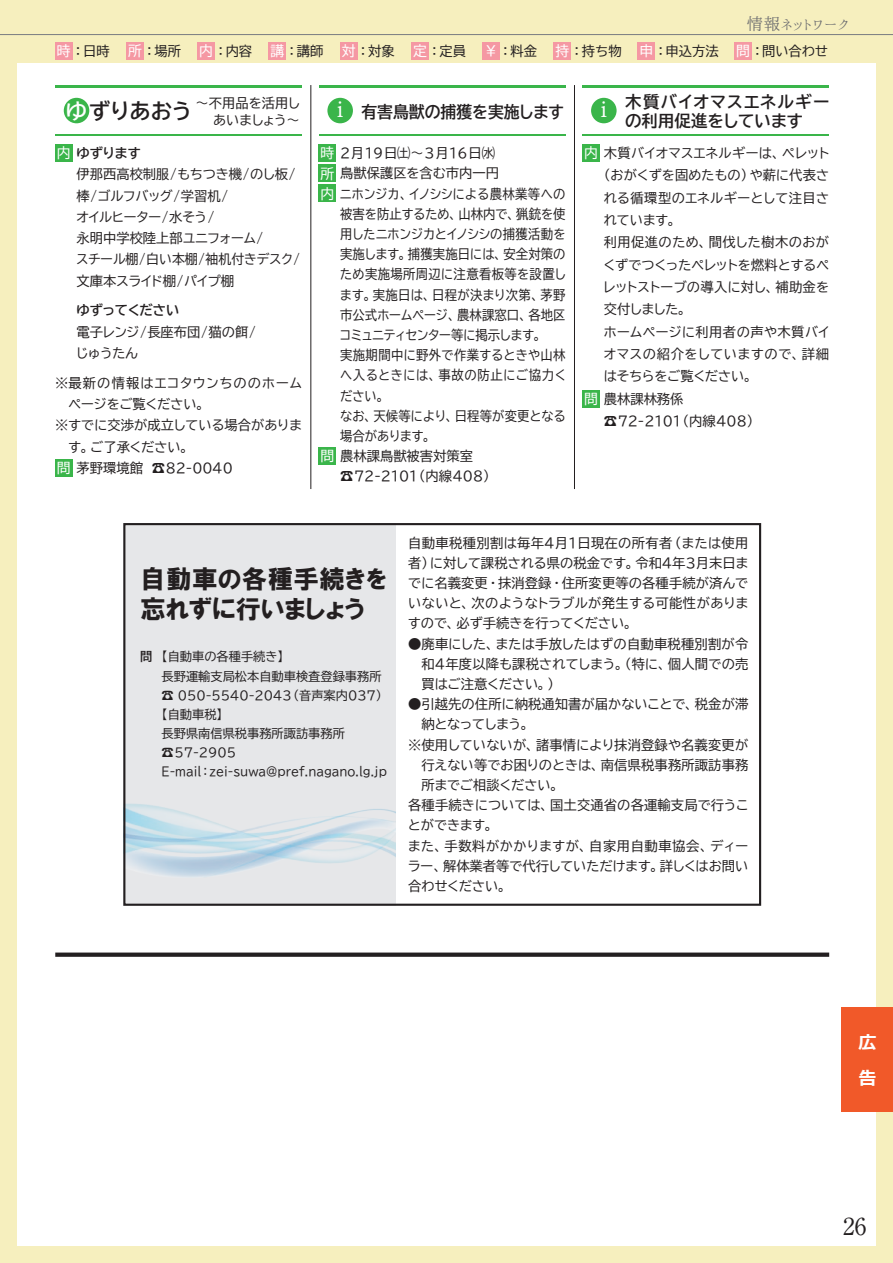
<style>
.page{position:relative;width:893px;height:1263px;background:#f6efbe}
.page>*{position:absolute;margin:0;border:0;box-sizing:border-box;transform-origin:0 0}
.t1{font:26.55px "Adobe Devanagari";color:#fff}
.t2{font:25.5px/30.8px "HGP Soei Kakugothic UB";letter-spacing:.005em;color:#231f20}
.t3{font:23.4px "Ryumin Pr 6 N";color:#231f20}
.t4{font:21.3px "BIZ UDP Gothic Bold";color:#231f20}
.t5{font:700 18px/36.2px "Meiryo";color:#fff}
.t6{font:16.95px "Honoka Mincho";letter-spacing:-.125em;color:#6c6d70}
.t7{font:16.5px "BIZ UDP Gothic Bold";color:#231f20;scale:.96 1}
.t8{font:16.5px "BIZ UDP Gothic Bold";letter-spacing:.085em;color:#231f20}
.t9{font:16.5px "BIZ UDP Gothic Bold";color:#231f20}
.t10{font:13.35px/21.3px "BIZ UDP Gothic";letter-spacing:.01em;color:#231f20}
.t11{font:13.35px "BIZ UDP Gothic";letter-spacing:.01em;color:#231f20;scale:.93 1}
.t12{font:13.35px "BIZ UDP Gothic";letter-spacing:.03em;color:#231f20;scale:.93 1}
.t13{font:13.35px "BIZ UD Gothic";color:#231f20}
.t14{font:13.35px "BIZ UDP Gothic";letter-spacing:.03em;color:#231f20}
.t15{font:13.35px "BIZ UDP Gothic";letter-spacing:.035em;color:#231f20}
.t16{font:13.35px "BIZ UDP Gothic";letter-spacing:.05em;color:#231f20}
.t17{font:13.35px "BIZ UDP Gothic";letter-spacing:.04em;color:#231f20}
.t18{font:13.35px "BIZ UDP Gothic";letter-spacing:.08em;color:#231f20}
.t19{font:13.35px "BIZ UDP Gothic";letter-spacing:.055em;color:#231f20;scale:.93 1}
.t20{font:13.35px "BIZ UDP Gothic Bold";color:#231f20}
.t21{font:12.15px/19.2px "BIZ UDP Gothic";color:#231f20}
.t22{font:12.15px "BIZ UDP Gothic Bold";color:#231f20}
.s1{font-size:13.8px;color:#fff}
.s2{color:#fff}
.s3{font-family:"BIZ UD Gothic";font-size:13.8px;color:#fff}
</style>
<div class="page">
<div style="left:17px;top:64px;width:859px;height:1182px;background:#fff"></div>
<hr style="left:0;top:34px;width:893px;height:1px;background:#808285">
<div style="left:842px;top:1008px;width:51px;height:104px;background:#f15929"></div>
<div style="left:55px;top:952px;width:774px;height:5px;background:#231f20"></div>
<div style="left:55px;top:145px;width:17px;height:17px;background:#3ab54a"></div>
<div style="left:55px;top:459px;width:17px;height:17px;background:#3ab54a"></div>
<div style="left:64px;top:98px;width:25px;height:25px;background:#3ab54a;border-radius:50%"></div>
<hr style="left:55px;top:85px;width:247px;height:3px;background:#3ab54a">
<hr style="left:55px;top:135px;width:247px;height:1px;background:#3ab54a">
<hr style="left:310px;top:85px;width:1px;height:404px;background:#231f20">
<hr style="left:574px;top:85px;width:1px;height:404px;background:#231f20">
<div style="left:55px;top:43px;width:17px;height:17px;background:#f598a3"></div>
<div style="left:126px;top:43px;width:18px;height:17px;background:#f598a3"></div>
<div style="left:198px;top:43px;width:17px;height:17px;background:#f598a3"></div>
<div style="left:269px;top:43px;width:17px;height:17px;background:#f598a3"></div>
<div style="left:340px;top:43px;width:17px;height:17px;background:#f598a3"></div>
<div style="left:411px;top:43px;width:17px;height:17px;background:#f598a3"></div>
<div style="left:483px;top:43px;width:17px;height:17px;background:#f598a3"></div>
<div style="left:554px;top:43px;width:17px;height:17px;background:#f598a3"></div>
<div style="left:638px;top:43px;width:17px;height:17px;background:#f598a3"></div>
<div style="left:735px;top:43px;width:17px;height:17px;background:#f598a3"></div>
<div style="left:583px;top:145px;width:17px;height:17px;background:#3ab54a"></div>
<div style="left:583px;top:390px;width:17px;height:17px;background:#3ab54a"></div>
<div style="left:319px;top:145px;width:17px;height:17px;background:#3ab54a"></div>
<div style="left:319px;top:165px;width:17px;height:17px;background:#3ab54a"></div>
<div style="left:319px;top:185px;width:17px;height:17px;background:#3ab54a"></div>
<div style="left:319px;top:448px;width:17px;height:17px;background:#3ab54a"></div>
<div style="left:591px;top:98px;width:26px;height:25px;background:#3ab54a;border-radius:50%"></div>
<hr style="left:583px;top:85px;width:246px;height:3px;background:#3ab54a">
<hr style="left:583px;top:135px;width:246px;height:1px;background:#3ab54a">
<div style="left:327px;top:98px;width:26px;height:25px;background:#3ab54a;border-radius:50%"></div>
<hr style="left:319px;top:85px;width:247px;height:3px;background:#3ab54a">
<hr style="left:319px;top:135px;width:247px;height:1px;background:#3ab54a">
<div style="left:123px;top:523px;width:272px;height:383px;background:#e6e7e9"></div>
<img style="left:126px;top:804px;width:269px;height:73px">
<div style="left:123px;top:523px;width:638px;height:383px;border:2px solid #231f20"></div>
<p class="t6" style="left:746px;top:14px;width:105px">情報ネットワーク</p>
<p class="t13" style="left:57px;top:44px;width:54px"><span class="s1">時</span>：日時</p>
<p class="t13" style="left:128px;top:44px;width:54px"><span class="s1">所</span>：場所</p>
<p class="t13" style="left:199px;top:44px;width:54px"><span class="s1">内</span>：内容</p>
<p class="t13" style="left:271px;top:44px;width:54px"><span class="s1">講</span>：講師</p>
<p class="t13" style="left:342px;top:44px;width:54px"><span class="s1">対</span>：対象</p>
<p class="t13" style="left:413px;top:44px;width:54px"><span class="s1">定</span>：定員</p>
<p class="t13" style="left:484px;top:44px;width:54px"><span class="s1">￥</span>：料金</p>
<p class="t13" style="left:555px;top:44px;width:68px"><span class="s1">持</span>：持ち物</p>
<p class="t13" style="left:639px;top:44px;width:81px"><span class="s1">申</span>：申込方法</p>
<p class="t13" style="left:736px;top:44px;width:93px"><span class="s1">問</span>：問い合わせ</p>
<p class="t10" style="left:196px;top:92px;width:106px">～不用品を活用し</p>
<h3 class="t4" style="left:66px;top:101px;width:127px"><span class="s2">ゆ</span>ずりあおう</h3>
<p class="t10" style="left:196px;top:109px;width:106px">　　あいましょう~</p>
<h1 class="t1" style="left:337px;top:94px;width:8px">i</h1>
<p class="t7" style="left:361px;top:103px;width:212px">有害鳥獣の捕獲を実施します</p>
<h1 class="t1" style="left:601px;top:94px;width:8px">i</h1>
<p class="t8" style="left:625px;top:93px;width:206px">木質バイオマスエネルギー</p>
<p class="t9" style="left:625px;top:113px;width:179px">の利用促進をしています</p>
<p class="t20" style="left:57px;top:146px;width:85px"><span class="s3">内</span>ゆずります</p>
<p class="t10" style="left:77px;top:164px;width:225px">伊那西高校制服/もちつき機/のし板/棒/ゴルフバッグ/学習机/<br>オイルヒーター/水そう/<br>永明中学校陸上部ユニフォーム/<br>スチール棚/白い本棚/袖机付きデスク/文庫本スライド棚/パイプ棚</p>
<p class="t20" style="left:77px;top:304px;width:104px">ゆずってください</p>
<p class="t10" style="left:77px;top:321px;width:181px">電子レンジ/長座布団/猫の餌/じゅうたん</p>
<p class="t18" style="left:55px;top:376px;width:248px">※最新の情報はエコタウンちののホーム</p>
<p class="t10" style="left:69px;top:393px;width:137px">ページをご覧ください。</p>
<p class="t10" style="left:55px;top:415px;width:248px">※すでに交渉が成立している場合がありま</p>
<p class="t10" style="left:69px;top:436px;width:121px">す。ご了承ください。</p>
<p class="t10" style="left:152px;top:457px;width:82px">☎82-0040</p>
<p class="t10" style="left:57px;top:457px;width:88px"><span class="s3">問</span>茅野環境館</p>
<p class="t16" style="left:320px;top:146px;width:176px"><span class="s3">時</span> 2月19日㈯～3月16日㈬</p>
<p class="t10" style="left:320px;top:163px;width:180px"><span class="s3">所</span>鳥獣保護区を含む市内一円</p>
<p class="t12" style="left:320px;top:187px;width:265px"><span class="s3">内</span>ニホンジカ、イノシシによる農林業等への</p>
<p class="t11" style="left:340px;top:207px;width:244px">被害を防止するため、山林内で、猟銃を使</p>
<p class="t11" style="left:340px;top:227px;width:244px">用したニホンジカとイノシシの捕獲活動を</p>
<p class="t11" style="left:340px;top:247px;width:244px">実施します。捕獲実施日には、安全対策の</p>
<p class="t12" style="left:340px;top:268px;width:244px">ため実施場所周辺に注意看板等を設置し</p>
<p class="t11" style="left:340px;top:288px;width:244px">ます。実施日は、日程が決まり次第、茅野</p>
<p class="t11" style="left:340px;top:308px;width:244px">市公式ホームページ、農林課窓口、各地区</p>
<p class="t11" style="left:340px;top:328px;width:217px">コミュニティセンター等に掲示します。</p>
<p class="t12" style="left:340px;top:348px;width:244px">実施期間中に野外で作業するときや山林</p>
<p class="t19" style="left:340px;top:369px;width:244px">へ入るときには、事故の防止にご協力く</p>
<p class="t11" style="left:340px;top:389px;width:48px">ださい。</p>
<p class="t11" style="left:340px;top:409px;width:244px">なお、天候等により、日程等が変更となる</p>
<p class="t11" style="left:340px;top:429px;width:99px">場合があります。</p>
<p class="t10" style="left:320px;top:445px;width:154px"><span class="s3">問</span>農林課鳥獣被害対策室</p>
<p class="t10" style="left:340px;top:466px;width:151px">☎72-2101（内線408(</p>
<p class="t14" style="left:584px;top:146px;width:246px"><span class="s3">内</span>木質バイオマスエネルギーは、ペレット</p>
<p class="t10" style="left:604px;top:165px;width:227px">（おがくずを固めたもの）や薪に代表さ</p>
<p class="t15" style="left:604px;top:191px;width:227px">れる循環型のエネルギーとして注目さ</p>
<p class="t10" style="left:604px;top:209px;width:73px">れています。</p>
<p class="t14" style="left:604px;top:236px;width:227px">利用促進のため、間伐した樹木のおが</p>
<p class="t10" style="left:604px;top:254px;width:227px">くずでつくったペレットを燃料とするペ</p>
<p class="t10" style="left:604px;top:276px;width:227px">レットストーブの導入に対し、補助金を</p>
<p class="t10" style="left:604px;top:299px;width:83px">交付しました。</p>
<p class="t15" style="left:604px;top:325px;width:227px">ホームページに利用者の声や木質バイ</p>
<p class="t16" style="left:604px;top:347px;width:227px">オマスの紹介をしていますので、詳細</p>
<p class="t10" style="left:604px;top:366px;width:150px">はそちらをご覧ください。</p>
<p class="t10" style="left:584px;top:388px;width:101px"><span class="s3">問</span>農林課林務係</p>
<p class="t10" style="left:604px;top:410px;width:151px">☎72-2101（内線408(</p>
<h2 class="t2" style="left:140px;top:563px;width:248px">自動車の各種手続きを忘れずに行いましょう</h2>
<p class="t21" style="left:162px;top:647px;width:123px">【自動車の各種手続き【</p>
<p class="t22" style="left:140px;top:651px;width:14px">問</p>
<p class="t21" style="left:162px;top:666px;width:227px">長野運輸支局松本自動車検査登録事務所☎ 050-5540-2043（音声案内０３７(【自動車税【<br>長野県南信県税事務所諏訪事務所☎57-2905<br>E-mail：zei-suwa@pref.nagano.lg.jp</p>
<p class="t10" style="left:408px;top:532px;width:342px;line-height:20.2px;text-align:justify">自動車税種別割は毎年４月１日現在の所有者（または使用者）に対して課税される県の税金です。令和４年３月末日までに名義変更・抹消登録・住所変更等の各種手続が済んでいないと、次のようなトラブルが発生する可能性がありますので、必ず手続きを行ってください。</p>
<p class="t10" style="left:421px;top:633px;width:328px;line-height:20.2px;text-align:justify;text-indent:-13px">●廃車にした、または手放したはずの自動車税種別割が令和４年度以降も課税されてしまう。（特に、個人間での売買はご注意ください。(</p>
<p class="t10" style="left:408px;top:693px;width:342px">●引越先の住所に納税通知書が届かないことで、税金が滞</p>
<p class="t10" style="left:421px;top:713px;width:108px">納となってしまう。</p>
<p class="t10" style="left:408px;top:734px;width:342px">※使用していないが、諸事情により抹消登録や名義変更が</p>
<p class="t10" style="left:421px;top:754px;width:328px">行えない等でお困りのときは、南信県税事務所諏訪事務</p>
<p class="t10" style="left:421px;top:774px;width:138px">所までご相談ください。</p>
<p class="t10" style="left:408px;top:794px;width:342px">各種手続きについては、国土交通省の各運輸支局で行うこ</p>
<p class="t10" style="left:408px;top:814px;width:86px">とができます。</p>
<p class="t17" style="left:408px;top:839px;width:342px">また、手数料がかかりますが、自家用自動車協会、ディー</p>
<p class="t10" style="left:408px;top:855px;width:342px">ラー、解体業者等で代行していただけます。詳しくはお問い</p>
<p class="t10" style="left:408px;top:875px;width:99px">合わせください。</p>
<h3 class="t5" style="left:858px;top:1025px;width:19px">広告</h3>
<h3 class="t3" style="left:843px;top:1208px;width:25px">26</h3>
</div>
